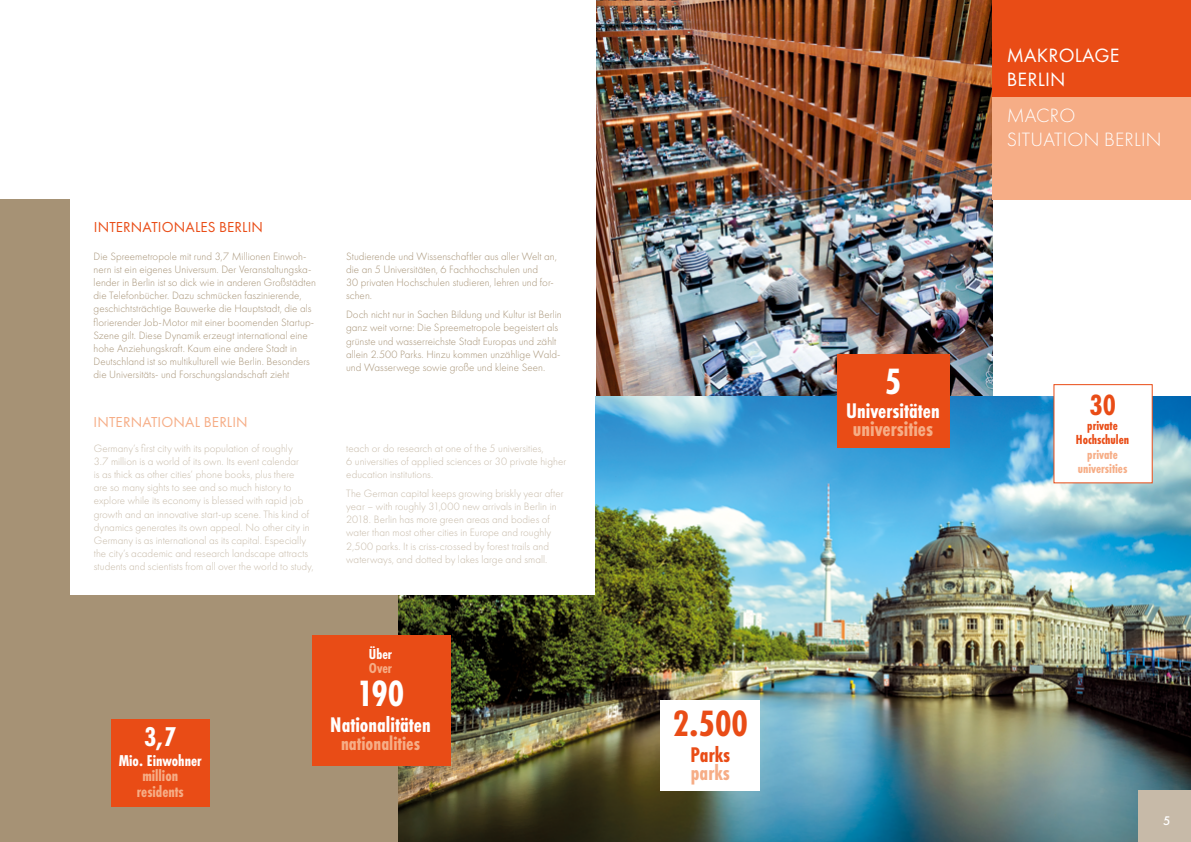
<style>
.page{position:relative;width:1191px;height:842px;background:#fff}
.page>*{position:absolute;margin:0;border:0;box-sizing:border-box;transform-origin:0 0}
.t1{font:700 38px "Futura PT Cond";color:#e94c16}
.t2{font:700 38px "Futura PT Cond";color:#fff}
.t3{font:700 30.4px "Futura PT Cond";color:#e94c16}
.t4{font:700 28.2px "Futura PT Cond";color:#fff}
.t5{font:700 22px "Futura PT Cond";color:#fff}
.t6{font:700 22px "Futura PT Cond";color:#f6ad86}
.t7{font:700 22px "Futura PT Cond";letter-spacing:-.005em;color:#e94c16}
.t8{font:300 20px/24px "Futura PT";letter-spacing:.01em;color:#fff}
.t9{font:20px/24px "Futura PT";letter-spacing:.01em;color:#fff}
.t10{font:700 20px "Futura PT Cond";color:#f6ad86}
.t11{font:700 16.3px/15.6px "Futura PT Cond";color:#f6ad86;text-align:center}
.t12{font:700 16.3px "Futura PT Cond";color:#fff}
.t13{font:15px "Futura PT";letter-spacing:.01em;color:#e94c16}
.t14{font:15px "Futura PT";letter-spacing:.01em;color:#f6ad86}
.t15{font:700 15px "Futura PT Cond";color:#fff}
.t16{font:700 15px "Futura PT Cond";color:#f6ad86}
.t17{font:700 13.6px/14.4px "Futura PT Cond";color:#f6ad86;text-align:center}
.t18{font:700 13.6px/14.4px "Futura PT Cond";color:#e94c16;text-align:center}
.t19{font:500 13px "Futura PT";color:#fff}
.t20{font:300 11px/13.2px "Futura PT";letter-spacing:.005em;color:#c7baa8}
.t21{font:300 11px/13.2px "Futura PT";letter-spacing:.005em;color:#a69275}
</style>
<div class="page">
<img style="left:596px;top:0;width:396px;height:396px">
<img style="left:397px;top:396px;width:794px;height:446px">
<div style="left:0;top:199px;width:397px;height:643px;background:#a69275"></div>
<div style="left:71px;top:187px;width:524px;height:408px;background:#fff"></div>
<div style="left:312px;top:635px;width:139px;height:131px;background:#e94c16"></div>
<div style="left:992px;top:0;width:199px;height:97px;background:#e94c16"></div>
<div style="left:992px;top:97px;width:199px;height:102px;background:#f6ad86"></div>
<div style="left:1138px;top:791px;width:53px;height:51px;background:#c7baa8"></div>
<div style="left:112px;top:719px;width:98px;height:88px;background:#e94c16"></div>
<div style="left:660px;top:700px;width:100px;height:91px;background:#fff"></div>
<div style="left:837px;top:354px;width:112px;height:94px;background:#e94c16"></div>
<div style="left:1053px;top:384px;width:99px;height:99px;background:#fff"></div>
<h3 class="t13" style="left:94px;top:218px;width:171px">INTERNATIONALES BERLIN</h3>
<p class="t21" style="left:94px;top:249px;width:224px">Die Spreemetropole mit rund 3,7 Millionen Einwoh&shy;nern ist ein eigenes Universum. Der Veranstaltungska&shy;lender in Berlin ist so dick wie in anderen Großstädten die Telefonbücher. Dazu schmücken faszinierende, geschichtsträchtige Bauwerke die Hauptstadt, die als florierender Job-Motor mit einer boomenden Startup-Szene gilt. Diese Dynamik erzeugt international eine hohe Anziehungskraft. Kaum eine andere Stadt in Deutschland ist so multikulturell wie Berlin. Besonders die Universitäts- und Forschungslandschaft zieht</p>
<p class="t21" style="left:346px;top:249px;width:212px">Studierende und Wissenschaftler aus aller Welt an, die an 5 Universitäten, 6 Fachhochschulen und<br>30 privaten Hochschulen studieren, lehren und for&shy;schen.</p>
<p class="t21" style="left:346px;top:308px;width:217px">Doch nicht nur in Sachen Bildung und Kultur ist Berlin ganz weit vorne: Die Spreemetropole begeistert als grünste und wasserreichste Stadt Europas und zählt allein 2.500 Parks. Hinzu kommen unzählige Wald&shy;und Wasserwege sowie große und kleine Seen.</p>
<h3 class="t14" style="left:94px;top:413px;width:156px">INTERNATIONAL BERLIN</h3>
<p class="t20" style="left:94px;top:441px;width:221px">Germany’s first city with its population of roughly<br>3.7 million is a world of its own. Its event calendar<br>is as thick as other cities’ phone books, plus there<br>are so many sights to see and so much history to explore while its economy is blessed with rapid job growth and an innovative start-up scene. This kind of dynamics generates its own appeal. No other city in Germany is as international as its capital. Especially the city’s academic and research landscape attracts students and scientists from all over the world to study,</p>
<p class="t20" style="left:346px;top:441px;width:221px">teach or do research at one of the 5 universities,<br>6 universities of applied sciences or 30 private higher education institutions.</p>
<p class="t20" style="left:346px;top:487px;width:219px">The German capital keeps growing briskly year after year – with roughly 31,000 new arrivals in Berlin in 2018. Berlin has more green areas and bodies of water than most other cities in Europe and roughly 2,500 parks. It is criss-crossed by forest trails and waterways, and dotted by lakes large and small.</p>
<h3 class="t4" style="left:144px;top:721px;width:34px">3,7</h3>
<h3 class="t12" style="left:119px;top:751px;width:85px">Mio. Einwohner</h3>
<h3 class="t11" style="left:137px;top:768px;width:49px">million residents</h3>
<h3 class="t15" style="left:369px;top:645px;width:25px">Über</h3>
<h3 class="t16" style="left:369px;top:659px;width:25px">Over</h3>
<h1 class="t2" style="left:357px;top:671px;width:49px">190</h1>
<h3 class="t5" style="left:330px;top:712px;width:102px">Nationalitäten</h3>
<h3 class="t10" style="left:341px;top:732px;width:80px">nationalities</h3>
<h1 class="t1" style="left:672px;top:701px;width:77px">2.500</h1>
<h3 class="t7" style="left:690px;top:742px;width:41px">Parks</h3>
<h3 class="t6" style="left:691px;top:760px;width:40px">parks</h3>
<h3 class="t9" style="left:1006px;top:43px;width:114px">MAKROLAGE<br>BERLIN</h3>
<h3 class="t8" style="left:1006px;top:103px;width:156px">MACRO<br>SITUATION BERLIN</h3>
<h1 class="t2" style="left:884px;top:360px;width:18px">5</h1>
<h3 class="t5" style="left:846px;top:398px;width:95px">Universitäten</h3>
<h3 class="t6" style="left:853px;top:416px;width:82px">universities</h3>
<p class="t18" style="left:1076px;top:418px;width:55px">private<br>Hochschulen</p>
<p class="t17" style="left:1077px;top:447px;width:51px">private universities</p>
<h2 class="t3" style="left:1089px;top:387px;width:28px">30</h2>
<p class="t19" style="left:1163px;top:813px;width:9px">5</p>
</div>
